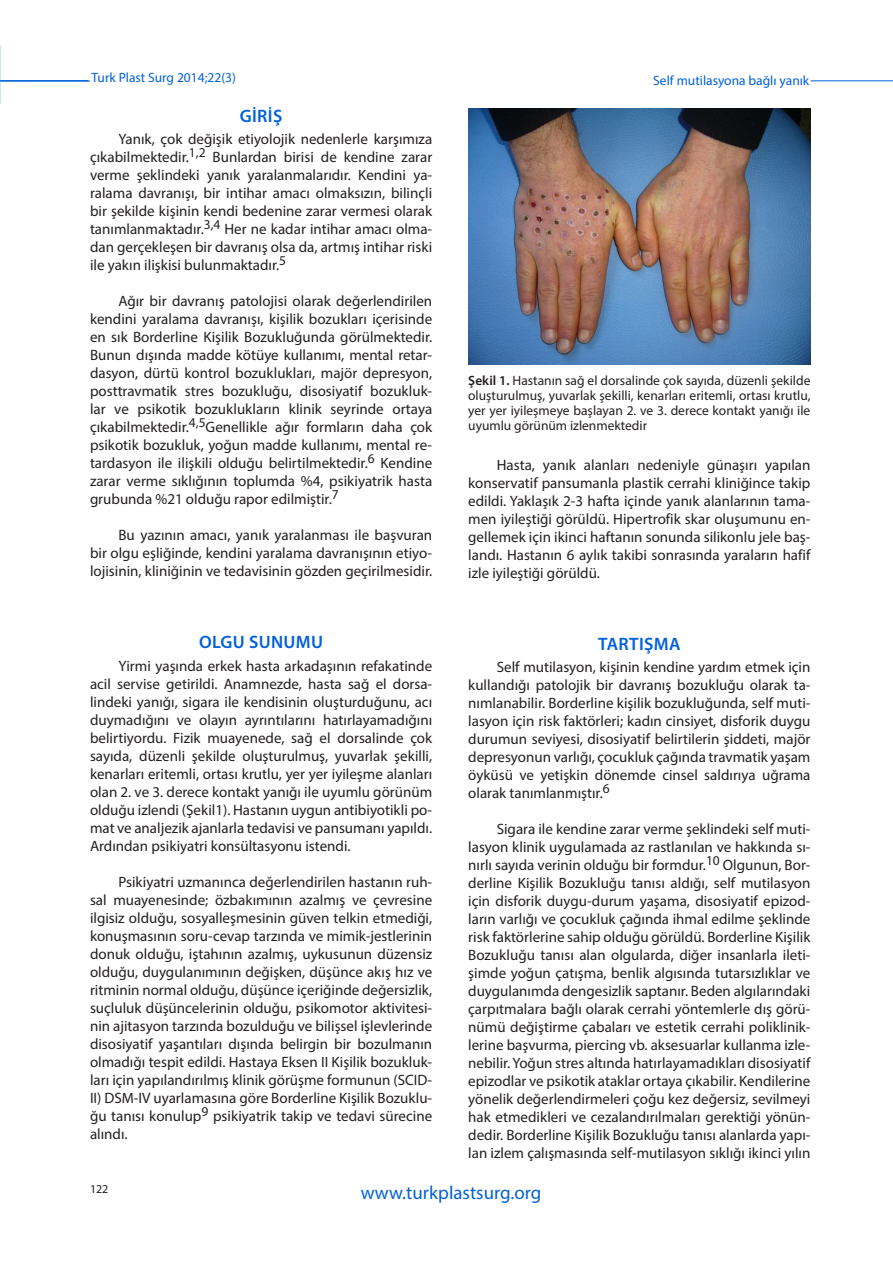
<style>
.page{position:relative;width:893px;height:1263px;background:#fff}
.page>*{position:absolute;margin:0;border:0;box-sizing:border-box;transform-origin:0 0}
.Metin{font:18.9px "Myriad Pro";color:#0061da}
.Metin_Başlığı{font:600 18px "Myriad Pro";letter-spacing:.02em;color:#0061da}
.Metin-2{font:15px/18px "Myriad Pro";color:#231f20;text-align:justify}
.tablo_satır2_ve_resi{font:13.5px/15px "Myriad Pro";color:#231f20;text-align:justify}
.Metin-3{font:13.5px "Myriad Pro";color:#0061da}
.Başlık_ingilizce{font:12px "Myriad Pro";color:#231f20}
.s1{font-weight:600}
</style>
<div class="page">
<hr style="left:1px;top:81px;width:89px;height:1px;background:#0061da">
<hr style="left:811px;top:81px;width:82px;height:1px;background:#0061da">
<hr style="left:0;top:80px;width:88px;height:1px;background:#0061da">
<img style="left:468px;top:108px;width:342px;height:257px">
<p class="Metin-3" style="left:92px;top:69px;width:146px">Turk Plast Surg 2014;22(3)</p>
<p class="Metin_Başlığı" style="left:240px;top:104px;width:36px">GİRİŞ</p>
<p class="Metin-2" style="left:90px;top:130px;width:344px;text-indent:28px">Yanık, çok değişik etiyolojik nedenlerle karşımıza çıkabilmektedir.<sup>1,2</sup> Bunlardan birisi de kendine zarar verme şeklindeki yanık yaralanmalarıdır. Kendini ya&shy;ralama davranışı, bir intihar amacı olmaksızın, bilinçli bir şekilde kişinin kendi bedenine zarar vermesi olarak tanımlanmaktadır.<sup>3,4</sup> Her ne kadar intihar amacı olma&shy;dan gerçekleşen bir davranış olsa da, artmış intihar riski ile yakın ilişkisi bulunmaktadır.<sup>5</sup></p>
<p class="Metin-2" style="left:90px;top:292px;width:344px;text-indent:28px">Ağır bir davranış patolojisi olarak değerlendirilen kendini yaralama davranışı, kişilik bozukları içerisinde en sık Borderline Kişilik Bozukluğunda görülmektedir.<br>Bunun dışında madde kötüye kullanımı, mental retar&shy;dasyon, dürtü kontrol bozuklukları, majör depresyon, posttravmatik stres bozukluğu, disosiyatif bozukluk&shy;lar ve psikotik bozuklukların klinik seyrinde ortaya çıkabilmektedir.<sup>4,5</sup>Genellikle ağır formların daha çok psikotik bozukluk, yoğun madde kullanımı, mental re&shy;tardasyon ile ilişkili olduğu belirtilmektedir.<sup>6</sup> Kendine zarar verme sıklığının toplumda %4, psikiyatrik hasta grubunda %21 olduğu rapor edilmiştir.<sup>7</sup></p>
<p class="Metin-2" style="left:90px;top:526px;width:344px;text-indent:28px">Bu yazının amacı, yanık yaralanması ile başvuran bir olgu eşliğinde, kendini yaralama davranışının etiyo&shy;lojisinin, kliniğinin ve tedavisinin gözden geçirilmesidir.</p>
<p class="Metin_Başlığı" style="left:199px;top:631px;width:25px">OLGU</p>
<p class="Metin_Başlığı" style="left:249px;top:631px;width:24px">SUNUMU</p>
<p class="Metin-2" style="left:90px;top:656px;width:344px;text-indent:28px">Yirmi yaşında erkek hasta arkadaşının refakatinde acil servise getirildi. Anamnezde, hasta sağ el dorsa&shy;lindeki yanığı, sigara ile kendisinin oluşturduğunu, acı duymadığını ve olayın ayrıntılarını hatırlayamadığını belirtiyordu. Fizik muayenede, sağ el dorsalinde çok sayıda, düzenli şekilde oluşturulmuş, yuvarlak şekilli, kenarları eritemli, ortası krutlu, yer yer iyileşme alanları olan 2. ve 3. derece kontakt yanığı ile uyumlu görünüm olduğu izlendi (Şekil1). Hastanın uygun antibiyotikli po&shy;mat ve analjezik ajanlarla tedavisi ve pansumanı yapıldı.<br>Ardından psikiyatri konsültasyonu istendi.</p>
<p class="Metin-2" style="left:90px;top:872px;width:344px;text-indent:28px">Psikiyatri uzmanınca değerlendirilen hastanın ruh&shy;sal muayenesinde; özbakımının azalmış ve çevresine ilgisiz olduğu, sosyalleşmesinin güven telkin etmediği, konuşmasının soru-cevap tarzında ve mimik-jestlerinin donuk olduğu, iştahının azalmış, uykusunun düzensiz olduğu, duygulanımının değişken, düşünce akış hız ve ritminin normal olduğu, düşünce içeriğinde değersizlik, suçluluk düşüncelerinin olduğu, psikomotor aktivitesi&shy;nin ajitasyon tarzında bozulduğu ve bilişsel işlevlerinde disosiyatif yaşantıları dışında belirgin bir bozulmanın olmadığı tespit edildi. Hastaya Eksen II Kişilik bozukluk&shy;ları için yapılandırılmış klinik görüşme formunun (SCID-II) DSM-IV uyarlamasına göre Borderline Kişilik Bozuklu&shy;ğu tanısı konulup<sup>9</sup> psikiyatrik takip ve tedavi sürecine alındı.</p>
<p class="Metin-3" style="left:653px;top:72px;width:158px">Self mutilasyona bağlı yanık</p>
<p class="tablo_satır2_ve_resi" style="left:468px;top:373px;width:344px"><span class="s1">ŞEKIL 1.</span> Hastanın sağ el dorsalinde çok sayıda, düzenli şekilde oluşturulmuş, yuvarlak şekilli, kenarları eritemli, ortası krutlu, yer yer iyileşmeye başlayan 2. ve 3. derece kontakt yanığı ile uyumlu görünüm izlenmektedir</p>
<p class="Metin-2" style="left:468px;top:455px;width:344px;text-indent:28px">Hasta, yanık alanları nedeniyle günaşırı yapılan konservatif pansumanla plastik cerrahi kliniğince takip edildi. Yaklaşık 2-3 hafta içinde yanık alanlarının tama&shy;men iyileştiği görüldü. Hipertrofik skar oluşumunu en&shy;gellemek için ikinci haftanın sonunda silikonlu jele baş&shy;landı. Hastanın 6 aylık takibi sonrasında yaraların hafif izle iyileştiği görüldü.</p>
<p class="Metin_Başlığı" style="left:598px;top:632px;width:19px">TARTI</p>
<p class="Metin_Başlığı" style="left:644px;top:632px;width:24px">ŞMA</p>
<p class="Metin-2" style="left:468px;top:658px;width:344px;text-indent:28px">Self mutilasyon, kişinin kendine yardım etmek için kullandığı patolojik bir davranış bozukluğu olarak ta&shy;nımlanabilir. Borderline kişilik bozukluğunda, self muti&shy;lasyon için risk faktörleri; kadın cinsiyet, disforik duygu durumun seviyesi, disosiyatif belirtilerin şiddeti, majör depresyonun varlığı, çocukluk çağında travmatik yaşam öyküsü ve yetişkin dönemde cinsel saldırıya uğrama olarak tanımlanmıştır.<sup>6</sup></p>
<p class="Metin-2" style="left:468px;top:820px;width:344px;text-indent:28px">Sigara ile kendine zarar verme şeklindeki self muti&shy;lasyon klinik uygulamada az rastlanılan ve hakkında sı&shy;nırlı sayıda verinin olduğu bir formdur.<sup>10</sup> Olgunun, Bor&shy;derline Kişilik Bozukluğu tanısı aldığı, self mutilasyon için disforik duygu-durum yaşama, disosiyatif epizod&shy;ların varlığı ve çocukluk çağında ihmal edilme şeklinde risk faktörlerine sahip olduğu görüldü. Borderline Kişilik Bozukluğu tanısı alan olgularda, diğer insanlarla ileti&shy;şimde yoğun çatışma, benlik algısında tutarsızlıklar ve duygulanımda dengesizlik saptanır. Beden algılarındaki çarpıtmalara bağlı olarak cerrahi yöntemlerle dış görü&shy;nümü değiştirme çabaları ve estetik cerrahi poliklinik&shy;lerine başvurma, piercing vb. aksesuarlar kullanma izle&shy;nebilir. Yoğun stres altında hatırlayamadıkları disosiyatif epizodlar ve psikotik ataklar ortaya çıkabilir. Kendilerine yönelik değerlendirmeleri çoğu kez değersiz, sevilmeyi hak etmedikleri ve cezalandırılmaları gerektiği yönün&shy;dedir. Borderline Kişilik Bozukluğu tanısı alanlarda yapı&shy;lan izlem çalışmasında self-mutilasyon sıklığı ikinci yılın</p>
<p class="Başlık_ingilizce" style="left:90px;top:1181px;width:20px">122</p>
<p class="Metin" style="left:361px;top:1181px;width:182px">www.turkplastsurg.org</p>
</div>
